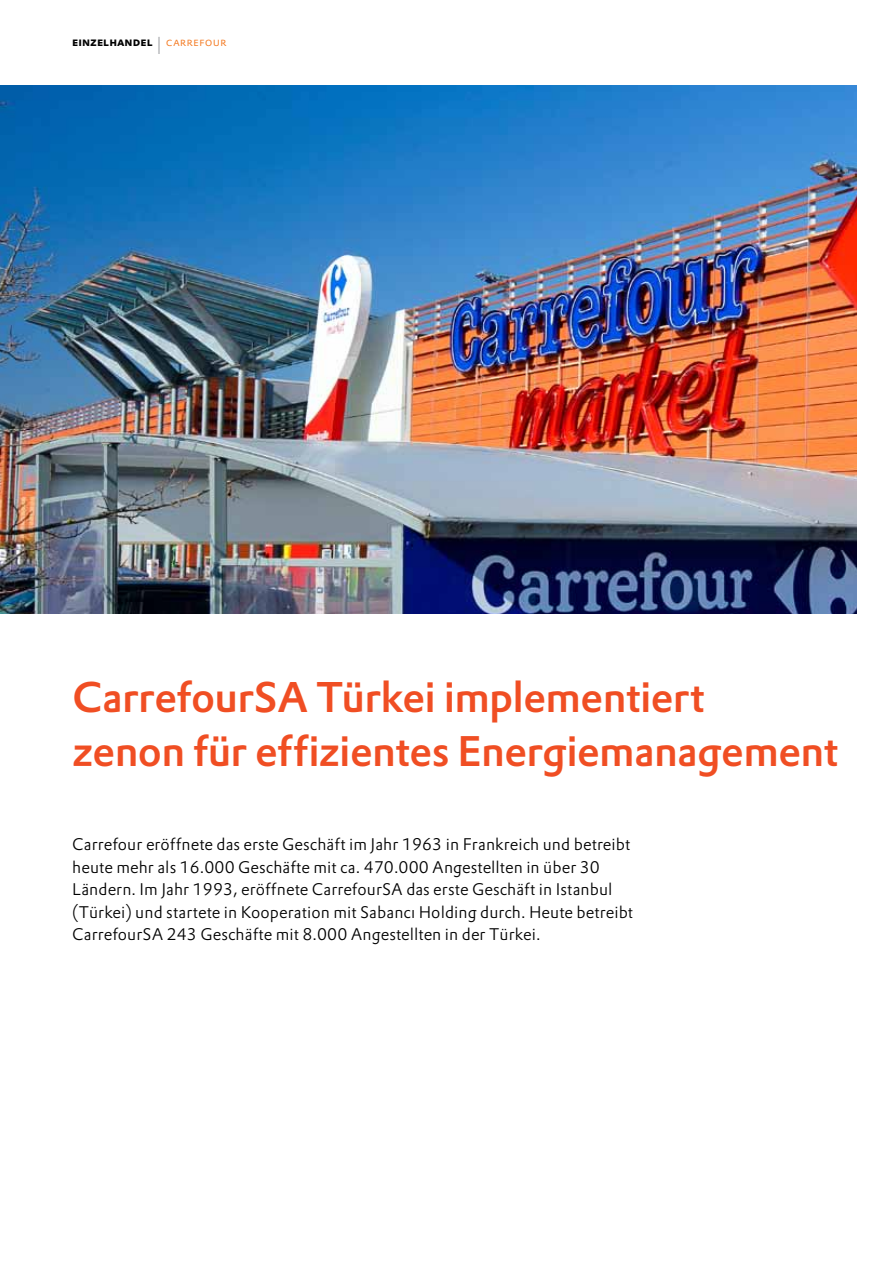
<style>
.page{position:relative;width:893px;height:1263px;background:#fff}
.page>*{position:absolute;margin:0;border:0;box-sizing:border-box;transform-origin:0 0}
.t1{font:500 42px/54px "DTL Prokyon TOT";letter-spacing:-.015em;color:#f04e23}
.t2{font:300 16.5px/22.5px "DTL Prokyon TOT";letter-spacing:.005em;color:#000}
.t3{font:700 12px "DTL Prokyon TOT Caps";letter-spacing:.005em;color:#000}
.s1{font-weight:300;font-size:24px;color:#939598}
.s2{font-weight:300;color:#f47920}
</style>
<div class="page">
<img style="left:0;top:85px;width:857px;height:529px">
<p class="t3" style="left:72px;top:34px;width:156px">einzelhandel <span class="s1">I</span> <span class="s2">carrefour</span></p>
<h1 class="t1" style="left:72px;top:670px;width:768px">CarrefourSA Türkei implementiert<br>zenon für effizientes Energiemanagement</h1>
<p class="t2" style="left:72px;top:833px;width:562px">Carrefour eröffnete das erste Geschäft im Jahr 1963 in Frankreich und betreibt heute mehr als 16.000 Geschäfte mit ca. 470.000 Angestellten in über 30<br>Ländern. Im Jahr 1993, eröffnete CarrefourSA das erste Geschäft in Istanbul (Türkei) und startete in Kooperation mit Sabancı Holding durch. Heute betreibt CarrefourSA 243 Geschäfte mit 8.000 Angestellten in der Türkei.</p>
</div>
